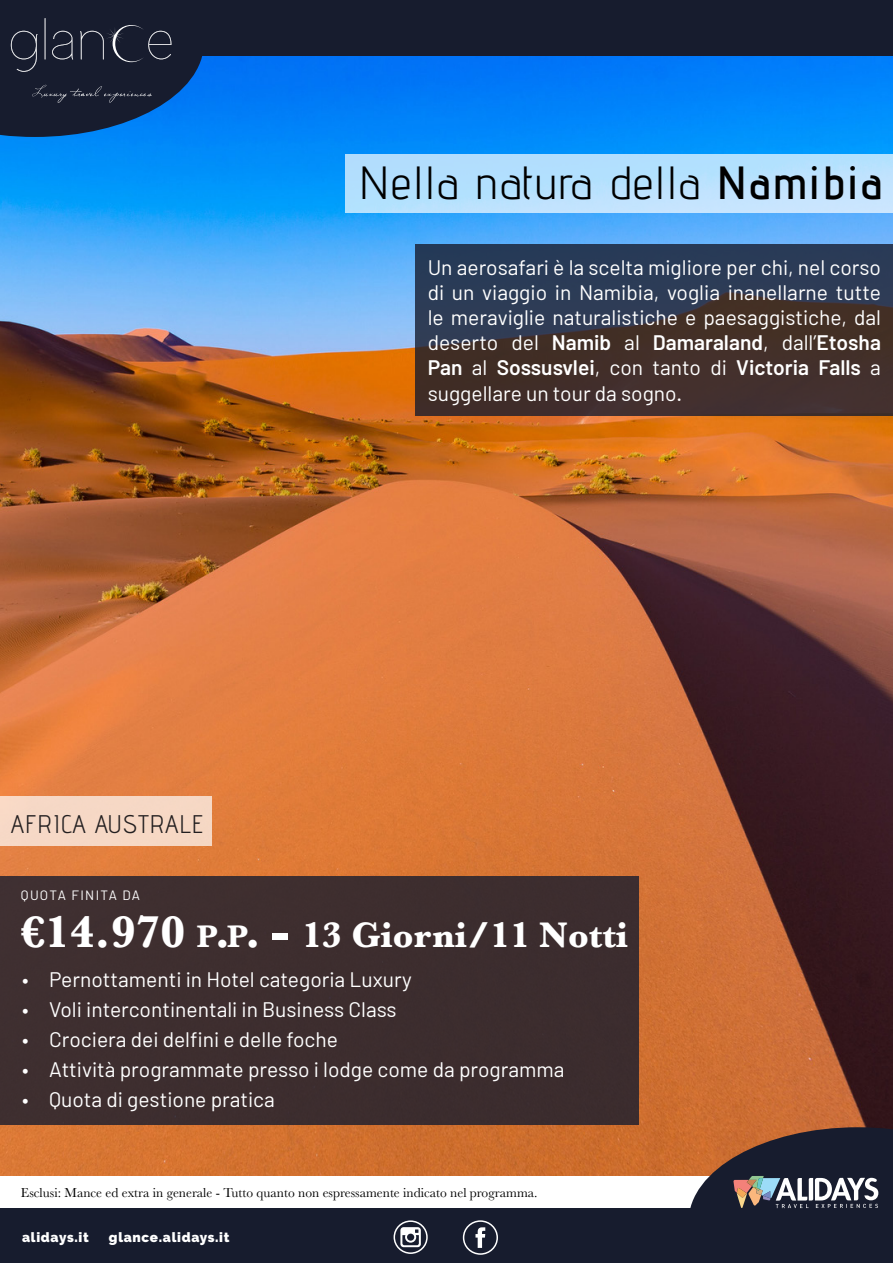
<style>
.page{position:relative;width:893px;height:1263px;background:#fff}
.page>*{position:absolute;margin:0;border:0;box-sizing:border-box;transform-origin:0 0}
.t1{font:46.5px "Advent Pro";letter-spacing:.04em;color:#000}
.t2{font:700 36.9px "Baskerville";color:#fff}
.t3{font:25.5px "Advent Pro";letter-spacing:.04em;color:#231f20}
.t4{font:21px/25.2px "Barlow";color:#fff;text-align:justify}
.t5{font:13.5px "Baskerville";color:#000}
.t6{font:900 13.5px "Raleway";letter-spacing:.05em;color:#fff}
.t7{font:13.5px "Barlow";letter-spacing:.095em;color:#fff}
.s1{font-weight:600}
.s2{font-size:46.2px}
.s3{font-size:32.25px}
.s4{font-size:52.8px}
</style>
<div class="page">
<img style="left:0;top:55px;width:893px;height:1121px">
<div style="left:0;top:1208px;width:893px;height:55px;background:#171c2e"></div>
<div style="left:0;top:0;width:893px;height:55px;background:#171c2e"></div>
<div style="left:394px;top:1220px;width:34px;height:34px;border:2px solid #fff;border-radius:50%"></div>
<svg style="left:400px;top:1227px;width:21px;height:20px"></svg>
<div style="left:0;top:796px;width:212px;height:50px;background:#f6d8c5"></div>
<div style="left:0;top:877px;width:639px;height:248px;background:#3d2d2f"></div>
<div style="left:463px;top:1220px;width:35px;height:35px;border:2px solid #fff;border-radius:50%"></div>
<svg style="left:475px;top:1227px;width:10px;height:21px"></svg>
<svg style="left:689px;top:1127px;width:204px;height:82px;background:#584848"></svg>
<svg style="left:0;top:18px;width:204px;height:119px"></svg>
<svg style="left:415px;top:244px;width:478px;height:171px;background:#38343d"></svg>
<div style="left:345px;top:154px;width:548px;height:59px;background:linear-gradient(to right,#b1dffd,#c1e4fe)"></div>
<p class="t1" style="left:359px;top:154px;width:524px">Nella natura della <span class="s1">Namibia</span></p>
<p class="t3" style="left:11px;top:809px;width:194px">AFRICA AUSTRALE</p>
<p class="t7" style="left:21px;top:886px;width:121px">QUOTA FINITA DA</p>
<p class="t4" style="left:428px;top:254px;width:455px">Un aerosafari è la scelta migliore per chi, nel corso di un viaggio in Namibia, voglia inanellarne tutte le meraviglie naturalistiche e paesaggistiche, dal deserto del <span class="s1">Namib</span> al <span class="s1">Damaraland</span>, dall’<span class="s1">Etosha Pan</span> al <span class="s1">Sossusvlei</span>, con tanto di <span class="s1">Victoria Falls</span> a suggellare un tour da sogno.</p>
<p class="t2" style="left:21px;top:910px;width:609px"><span class="s2">€14.970</span> <span class="s3">p</span><span class="s2">.</span><span class="s3">p</span><span class="s2">.</span> <span class="s4">-</span> 13 Giorni/11 Notti</p>
<p class="t4" style="left:22px;top:967px;width:391px">• Pernottamenti in Hotel categoria Luxury</p>
<p class="t4" style="left:22px;top:997px;width:376px">• Voli intercontinentali in Business Class</p>
<p class="t4" style="left:22px;top:1027px;width:317px">• Crociera dei delfini e delle foche</p>
<p class="t4" style="left:22px;top:1057px;width:544px">• Attività programmate presso i lodge come da programma</p>
<p class="t4" style="left:22px;top:1087px;width:254px">• Quota di gestione pratica</p>
<p class="t5" style="left:21px;top:1184px;width:518px">Esclusi: Mance ed extra in generale - Tutto quanto non espressamente indicato nel programma.</p>
<p class="t6" style="left:22px;top:1230px;width:68px">alidays.it</p>
<p class="t6" style="left:109px;top:1230px;width:122px">glance.alidays.it</p>
</div>
